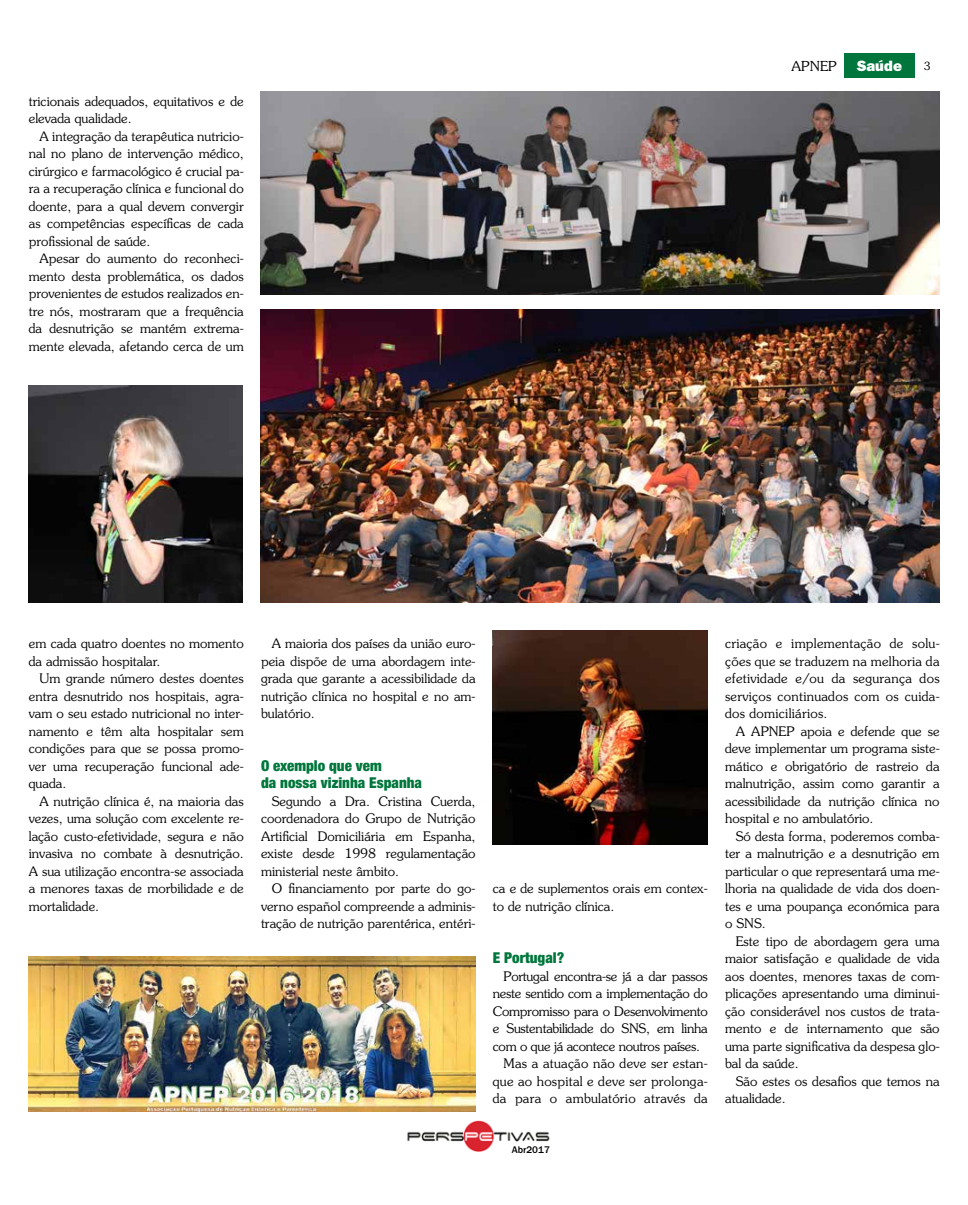
<style>
.page{position:relative;width:968px;height:1205px;background:#fff}
.page>*{position:absolute;margin:0;border:0;box-sizing:border-box;transform-origin:0 0}
.t1{font:900 condensed 15px/17.5px "Helvetica Neue LT Std";color:#00763c}
.t2{font:15px "ITC Franklin Gothic Std Hvy";color:#fff}
.t3{font:300 13.75px "Souvenir Std";color:#000}
.t4{font:300 13.12px/17.5px "Souvenir Std";color:#000;text-align:justify}
.t5{font:300 13.12px "Souvenir Std";letter-spacing:-.02em;color:#000}
.t6{font:300 13.12px "Souvenir Std";letter-spacing:.02em;color:#000}
.t7{font:300 11.25px "Souvenir Std";color:#000}
.t8{font:500 10px "ITC Franklin Gothic Std";color:#000}
</style>
<div class="page">
<div style="left:843px;top:53px;width:71px;height:25px;background:#00763c"></div>
<img style="left:407px;top:1121px;width:143px;height:31px">
<img style="left:260px;top:92px;width:679px;height:203px">
<img style="left:260px;top:309px;width:679px;height:293px">
<img style="left:28px;top:386px;width:215px;height:216px">
<img style="left:493px;top:631px;width:214px;height:213px">
<img style="left:28px;top:956px;width:447px;height:155px">
<p class="t4" style="left:29px;top:92px;width:216px">tricionais adequados, equitativos e de elevada qualidade.</p>
<p class="t4" style="left:29px;top:127px;width:216px;text-indent:11px">A integração da terapêutica nutricio&shy;nal no plano de intervenção médico, cirúrgico e farmacológico é crucial pa&shy;ra a recuperação clínica e funcional do doente, para a qual devem convergir as competências específicas de cada profissional de saúde.</p>
<p class="t4" style="left:29px;top:250px;width:216px;text-indent:11px">Apesar do aumento do reconheci&shy;mento desta problemática, os dados provenientes de estudos realizados en&shy;tre nós, mostraram que a frequência da desnutrição se mantém extrema&shy;mente elevada, afetando cerca de um</p>
<p class="t3" style="left:791px;top:58px;width:47px">APNEP</p>
<p class="t2" style="left:856px;top:56px;width:47px">Saúde</p>
<p class="t7" style="left:923px;top:59px;width:8px">3</p>
<p class="t4" style="left:29px;top:635px;width:216px">em cada quatro doentes no momento da admissão hospitalar.</p>
<p class="t4" style="left:29px;top:670px;width:216px;text-indent:11px">Um grande número destes doentes entra desnutrido nos hospitais, agra&shy;vam o seu estado nutricional no inter&shy;namento e têm alta hospitalar sem condições para que se possa promo&shy;ver uma recuperação funcional ade&shy;quada.</p>
<p class="t4" style="left:29px;top:792px;width:216px;text-indent:11px">A nutrição clínica é, na maioria das vezes, uma solução com excelente re&shy;lação custo-efetividade, segura e não invasiva no combate à desnutrição.<br>A sua utilização encontra-se associada a menores taxas de morbilidade e de mortalidade.</p>
<p class="t4" style="left:261px;top:634px;width:216px;text-indent:11px">A maioria dos países da união euro&shy;peia dispõe de uma abordagem inte&shy;grada que garante a acessibilidade da nutrição clínica no hospital e no am&shy;bulatório.</p>
<p class="t1" style="left:261px;top:756px;width:162px">O exemplo que vem<br>da nossa vizinha Espanha</p>
<p class="t4" style="left:261px;top:792px;width:216px;text-indent:11px">Segundo a Dra. Cristina Cuerda, coordenadora do Grupo de Nutrição Artificial Domiciliária em Espanha, existe desde 1998 regulamentação ministerial neste âmbito.</p>
<p class="t4" style="left:261px;top:880px;width:216px;text-indent:11px">O financiamento por parte do go&shy;verno español compreende a adminis&shy;tração de nutrição parentérica, entéri-</p>
<p class="t4" style="left:493px;top:880px;width:216px">ca e de suplementos orais em contex&shy;to de nutrição clínica.</p>
<p class="t1" style="left:493px;top:949px;width:73px">E Portugal?</p>
<p class="t5" style="left:503px;top:968px;width:206px">Portugal encontra-se já a dar passos</p>
<p class="t5" style="left:493px;top:986px;width:216px">neste sentido com a implementação do</p>
<p class="t5" style="left:493px;top:1003px;width:216px">Compromisso para o Desenvolvimento</p>
<p class="t5" style="left:493px;top:1021px;width:216px">e Sustentabilidade do SNS, em linha</p>
<p class="t5" style="left:493px;top:1038px;width:209px">com o que já acontece noutros países.</p>
<p class="t6" style="left:503px;top:1056px;width:206px">Mas a atuação não deve ser estan-</p>
<p class="t6" style="left:493px;top:1073px;width:216px">que ao hospital e deve ser prolonga-</p>
<p class="t6" style="left:493px;top:1091px;width:216px">da para o ambulatório através da</p>
<p class="t8" style="left:511px;top:1144px;width:40px">Abr2017</p>
<p class="t4" style="left:725px;top:635px;width:216px">criação e implementação de solu&shy;ções que se traduzem na melhoria da efetividade e/ou da segurança dos serviços continuados com os cuida&shy;dos domiciliários.</p>
<p class="t4" style="left:725px;top:722px;width:216px;text-indent:11px">A APNEP apoia e defende que se deve implementar um programa siste&shy;mático e obrigatório de rastreio da malnutrição, assim como garantir a acessibilidade da nutrição clínica no hospital e no ambulatório.</p>
<p class="t4" style="left:725px;top:827px;width:216px;text-indent:11px">Só desta forma, poderemos comba&shy;ter a malnutrição e a desnutrição em particular o que representará uma me&shy;lhoria na qualidade de vida dos doen&shy;tes e uma poupança económica para o SNS.</p>
<p class="t4" style="left:725px;top:932px;width:216px;text-indent:11px">Este tipo de abordagem gera uma maior satisfação e qualidade de vida aos doentes, menores taxas de com&shy;plicações apresentando uma diminui&shy;ção considerável nos custos de trata&shy;mento e de internamento que são uma parte significativa da despesa glo&shy;bal da saúde.</p>
<p class="t4" style="left:725px;top:1072px;width:216px;text-indent:11px">São estes os desafios que temos na atualidade.</p>
</div>
